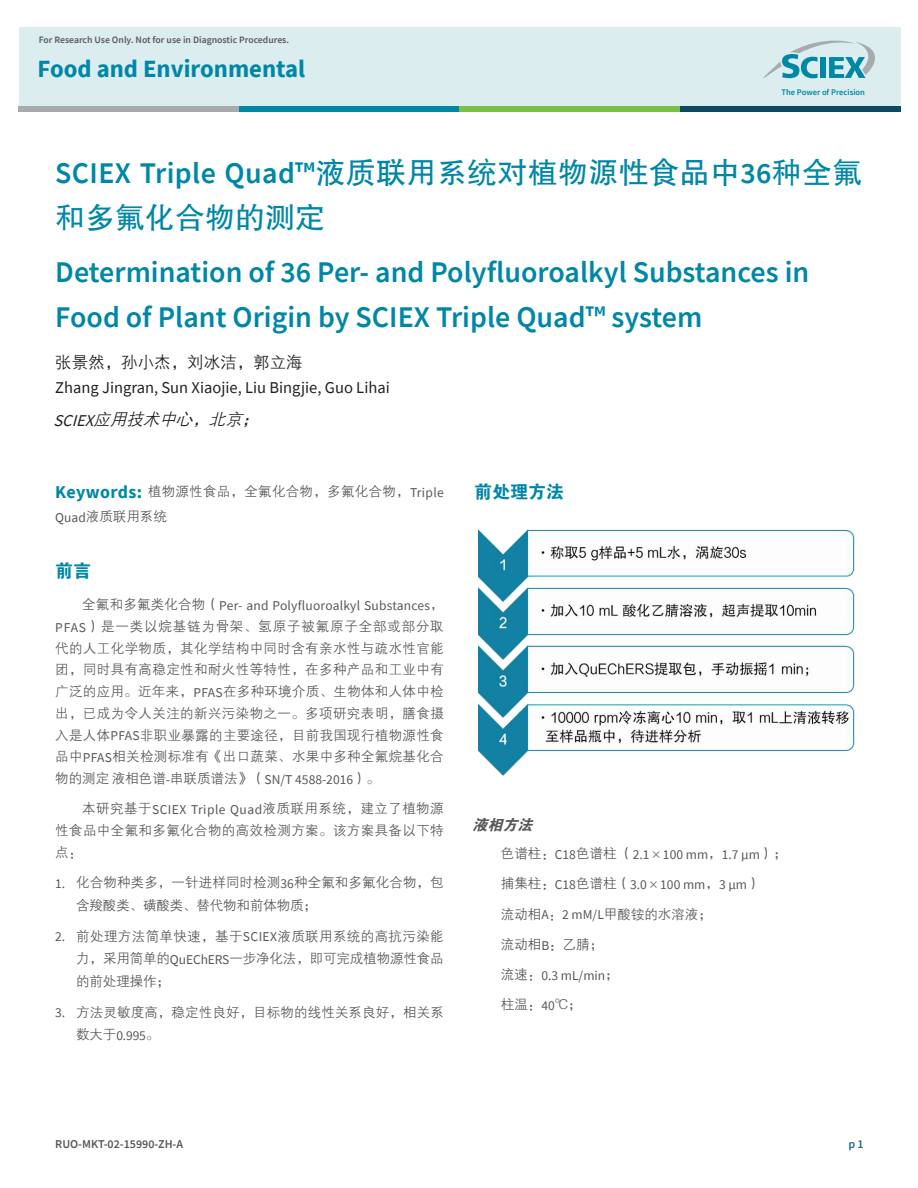
<style>
.page{position:relative;width:918px;height:1188px;background:#fff}
.page>*{position:absolute;margin:0;border:0;box-sizing:border-box;transform-origin:0 0}
.t1{font:600 30px/45px "Source Sans Pro";color:#0087a6}
.t2{font:30px "FZHTK GBK1 0";color:#0087a6}
.t3{font:700 24.75px "Source Sans Pro";color:#0087a6}
.t4{font:18px "FZDHTK GBK1 0";color:#0087a6}
.t5{font:16.5px "Source Sans Pro";color:#231f20}
.t6{font:16.5px "FZZDXK GBK1 0";color:#231f20}
.t7{font:italic 16.5px "FZZDXK GBK1 0";color:#231f20}
.t8{font:italic 15px "FZDHTK GBK1 0";color:#57585a}
.t9{font:13.5px/21.8px "FZZDXK GBK1 0";letter-spacing:.01em;color:#57585a;text-align:justify}
.t10{font:13.5px "Source Sans Pro";color:#57585a}
.t11{font:600 12px "Source Sans Pro";color:#57585a}
.t12{font:600 12px "Source Sans Pro";color:#266983}
.t13{font:600 9.75px "Source Sans Pro";color:#575a5c}
.t14{font:600 8.55px "Source Sans Pro";color:#0087a6}
.s1{font-family:"FZHTK GBK1 0";font-weight:400}
.s2{font-family:"Source Sans Pro"}
.s3{font-family:"Source Sans Pro";font-weight:700;font-size:18px;color:#0087a6}
.s4{font-family:"FZZDXK GBK1 0"}
</style>
<div class="page">
<div style="left:19px;top:27px;width:881px;height:84px;background:#dbedef"></div>
<div style="left:19px;top:106px;width:220px;height:5px;background:#a8abac"></div>
<div style="left:239px;top:106px;width:220px;height:5px;background:#0087a6"></div>
<div style="left:459px;top:106px;width:221px;height:5px;background:#79c142"></div>
<div style="left:680px;top:106px;width:220px;height:5px;background:#0c4a63"></div>
<svg style="left:763px;top:41px;width:112px;height:37px"></svg>
<img style="left:479px;top:530px;width:376px;height:246px">
<p class="t13" style="left:39px;top:33px;width:252px">For Research Use Only. Not for use in Diagnostic Procedures.</p>
<h2 class="t3" style="left:38px;top:52px;width:269px">Food and Environmental</h2>
<p class="t14" style="left:782px;top:86px;width:85px">The Power of Precision</p>
<h1 class="t1" style="left:55px;top:150px;width:809px">SCIEX Triple Quad™<span class="s1">液质联用系统对植物源性食品中</span>36<span class="s1">种全氟</span></h1>
<h1 class="t2" style="left:55px;top:201px;width:272px">和多氟化合物的测定</h1>
<h1 class="t1" style="left:55px;top:249px;width:756px">Determination of 36 Per- and Polyfluoroalkyl Substances in<br>Food of Plant Origin by SCIEX Triple Quad™ system</h1>
<p class="t6" style="left:55px;top:354px;width:249px">张景然，孙小杰，刘冰洁，郭立海</p>
<p class="t5" style="left:55px;top:377px;width:336px">Zhang Jingran, Sun Xiaojie, Liu Bingjie, Guo Lihai</p>
<p class="t7" style="left:54px;top:410px;width:212px"><span class="s2">SCIEX</span>应用技术中心，北京；</p>
<p class="t9" style="left:55px;top:479px;width:390px;line-height:24.8px"><span class="s3">Keywords:</span> 植物源性食品，全氟化合物，多氟化合物，<span class="s2">Triple<br>Quad</span>液质联用系统</p>
<h3 class="t4" style="left:55px;top:561px;width:37px">前言</h3>
<p class="t10" style="left:82px;top:597px;width:363px"><span class="s4">全氟和多氟类化合物（</span>Per- and Polyfluoroalkyl Substances<span class="s4">，</span></p>
<p class="t9" style="left:55px;top:616px;width:390px"><span class="s2">PFAS</span>）是一类以烷基链为骨架、氢原子被氟原子全部或部分取代的人工化学物质，其化学结构中同时含有亲水性与疏水性官能团，同时具有高稳定性和耐火性等特性，在多种产品和工业中有广泛的应用。近年来，<span class="s2">PFAS</span>在多种环境介质、生物体和人体中检出，已成为令人关注的新兴污染物之一。多项研究表明，膳食摄入是人体<span class="s2">PFAS</span>非职业暴露的主要途径，目前我国现行植物源性食品中<span class="s2">PFAS</span>相关检测标准有《出口蔬菜、水果中多种全氟烷基化合物的测定液相色谱<span class="s2">-</span>串联质谱法》（<span class="s2">SN/T 4588-2016</span>）。</p>
<p class="t9" style="left:55px;top:798px;width:390px;text-indent:27px">本研究基于<span class="s2">SCIEX Triple Quad</span>液质联用系统，建立了植物源性食品中全氟和多氟化合物的高效检测方案。该方案具备以下特点：</p>
<p class="t9" style="left:76px;top:872px;width:369px;line-height:22.5px;text-indent:-21px"><span class="s2">1.</span> 化合物种类多，一针进样同时检测<span class="s2">36</span>种全氟和多氟化合物，包含羧酸类、磺酸类、替代物和前体物质；</p>
<p class="t9" style="left:76px;top:925px;width:369px;line-height:22.5px;text-indent:-21px"><span class="s2">2.</span> 前处理方法简单快速，基于<span class="s2">SCIEX</span>液质联用系统的高抗污染能力，采用简单的<span class="s2">QuEChERS</span>一步净化法，即可完成植物源性食品的前处理操作；</p>
<p class="t9" style="left:55px;top:1001px;width:390px"><span class="s2">3.</span> 方法灵敏度高，稳定性良好，目标物的线性关系良好，相关系</p>
<p class="t10" style="left:76px;top:1027px;width:85px"><span class="s4">数大于</span>0.995<span class="s4">。</span></p>
<h3 class="t4" style="left:474px;top:482px;width:91px">前处理方法</h3>
<p class="t8" style="left:472px;top:817px;width:66px">液相方法</p>
<p class="t10" style="left:501px;top:846px;width:288px"><span class="s4">色谱柱：</span>C18<span class="s4">色谱柱（</span>2.1<span class="s4">×</span>100 mm<span class="s4">，</span>1.7 µm<span class="s4">）；</span></p>
<p class="t10" style="left:501px;top:876px;width:261px"><span class="s4">捕集柱：</span>C18<span class="s4">色谱柱（</span>3.0<span class="s4">×</span>100 mm<span class="s4">，</span>3 µm<span class="s4">）</span></p>
<p class="t9" style="left:501px;top:903px;width:213px">流动相<span class="s2">A</span>：<span class="s2">2 mM/L</span>甲酸铵的水溶液；</p>
<p class="t9" style="left:501px;top:934px;width:104px">流动相<span class="s2">B</span>：乙腈；</p>
<p class="t10" style="left:501px;top:967px;width:119px"><span class="s4">流速：</span>0.3 mL/min<span class="s4">；</span></p>
<p class="t9" style="left:501px;top:994px;width:82px">柱温：<span class="s2">40</span>℃；</p>
<p class="t11" style="left:55px;top:1136px;width:129px">RUO-MKT-02-15990-ZH-A</p>
<p class="t12" style="left:848px;top:1136px;width:17px">p 1</p>
</div>
